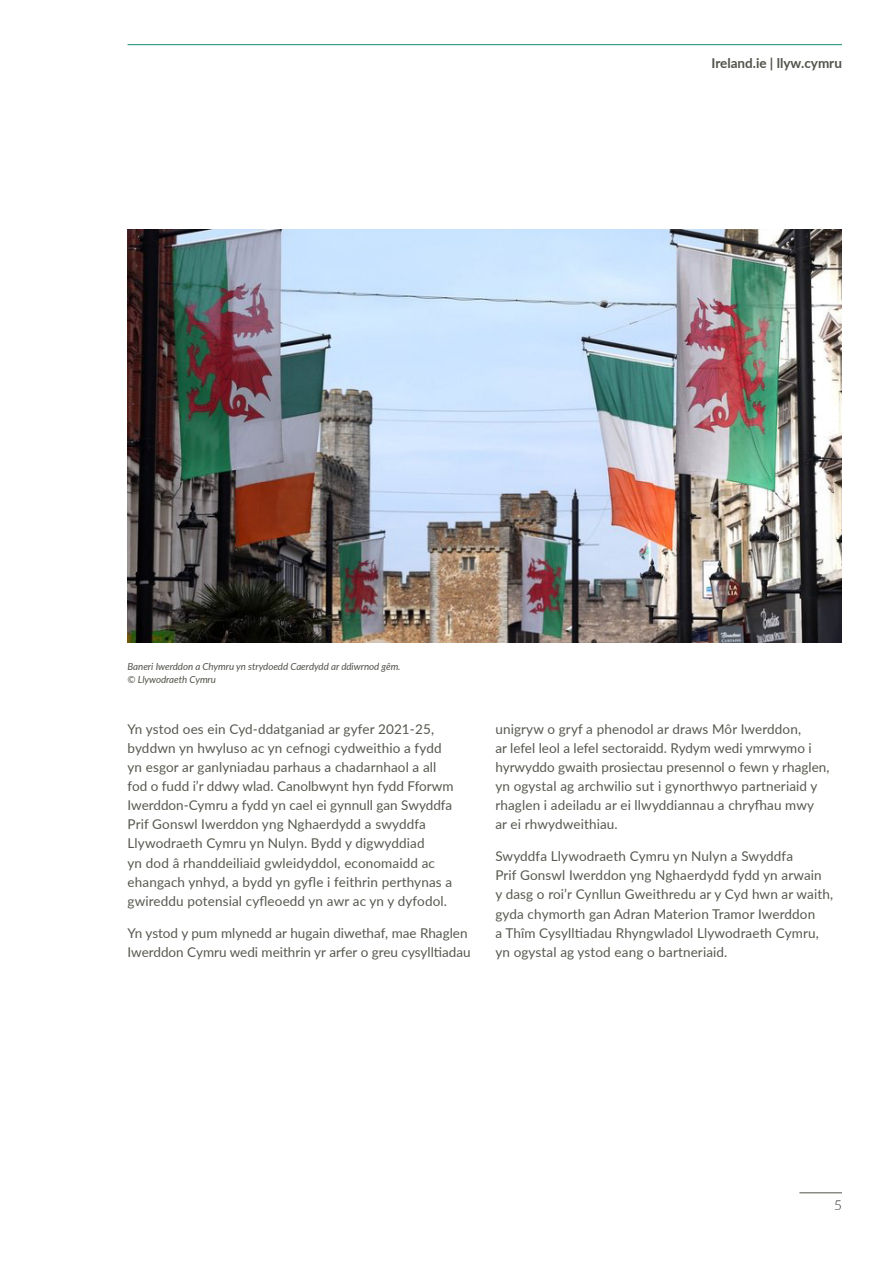
<style>
.page{position:relative;width:893px;height:1263px;background:#fff}
.page>*{position:absolute;margin:0;border:0;box-sizing:border-box;transform-origin:0 0}
.t1{font:13.5px/19.2px "Lato";letter-spacing:.01em;color:#585750}
.t2{font:700 13.5px "Lato";color:#50534a}
.t3{font:300 13.5px "Lato";color:#231f20}
.Photo_Caption{font:italic 9.75px/12.8px "Lato";letter-spacing:-.005em;color:#50534a}
</style>
<div class="page">
<hr style="left:799px;top:1192px;width:43px;height:1px;background:#50534a">
<hr style="left:128px;top:44px;width:714px;height:1px;background:#138c77">
<img style="left:128px;top:230px;width:714px;height:412px">
<p class="t2" style="left:711px;top:53px;width:132px">Ireland.ie | llyw.cymru</p>
<p class="Photo_Caption" style="left:128px;top:659px;width:275px">Baneri Iwerddon a Chymru yn strydoedd Caerdydd ar ddiwrnod gêm. © Llywodraeth Cymru</p>
<p class="t1" style="left:128px;top:718px;width:327px">Yn ystod oes ein Cyd-ddatganiad ar gyfer 2021-25, byddwn yn hwyluso ac yn cefnogi cydweithio a fydd yn esgor ar ganlyniadau parhaus a chadarnhaol a all fod o fudd i’r ddwy wlad. Canolbwynt hyn fydd Fforwm Iwerddon-Cymru a fydd yn cael ei gynnull gan Swyddfa Prif Gonswl Iwerddon yng Nghaerdydd a swyddfa Llywodraeth Cymru yn Nulyn. Bydd y digwyddiad<br>yn dod â rhanddeiliaid gwleidyddol, economaidd ac ehangach ynhyd, a bydd yn gyfle i feithrin perthynas a gwireddu potensial cyfleoedd yn awr ac yn y dyfodol.</p>
<p class="t1" style="left:128px;top:922px;width:345px">Yn ystod y pum mlynedd ar hugain diwethaf, mae Rhaglen<br>Iwerddon Cymru wedi meithrin yr arfer o greu cysylltiadau</p>
<p class="t1" style="left:495px;top:718px;width:335px">unigryw o gryf a phenodol ar draws Môr Iwerddon,<br>ar lefel leol a lefel sectoraidd. Rydym wedi ymrwymo i hyrwyddo gwaith prosiectau presennol o fewn y rhaglen, yn ogystal ag archwilio sut i gynorthwyo partneriaid y rhaglen i adeiladu ar ei llwyddiannau a chryfhau mwy<br>ar ei rhwydweithiau.</p>
<p class="t1" style="left:495px;top:846px;width:339px">Swyddfa Llywodraeth Cymru yn Nulyn a Swyddfa<br>Prif Gonswl Iwerddon yng Nghaerdydd fydd yn arwain<br>y dasg o roi’r Cynllun Gweithredu ar y Cyd hwn ar waith, gyda chymorth gan Adran Materion Tramor Iwerddon<br>a Thîm Cysylltiadau Rhyngwladol Llywodraeth Cymru, yn ogystal ag ystod eang o bartneriaid.</p>
<p class="t3" style="left:834px;top:1196px;width:9px">5</p>
</div>
